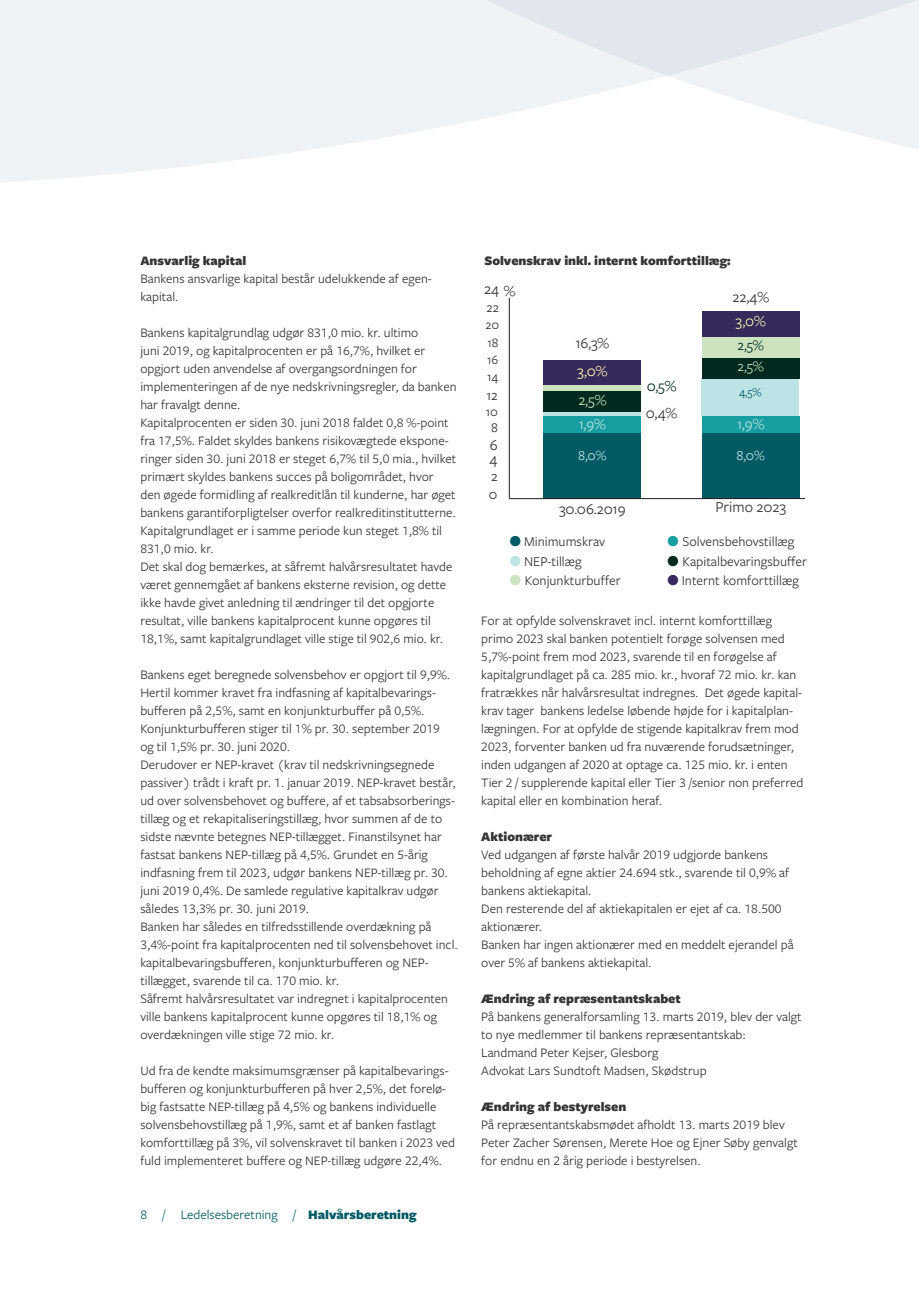
<style>
.page{position:relative;width:919px;height:1289px;background:#fff}
.page>*{position:absolute;margin:0;border:0;box-sizing:border-box;transform-origin:0 0}
.t1{font:15.75px "Freight Sans Pro";color:#363536}
.t2{font:15.75px "Freight Sans Pro";color:#faf6b0}
.t3{font:15.75px "Freight Sans Pro";color:#bce3e5}
.t4{font:15.75px "Freight Sans Pro";color:#cde3bf}
.t5{font:15.75px "Freight Sans Pro";color:#002a20}
.t6{font:14.85px "Freight Sans Pro";color:#363536}
.t7{font:14.85px "Freight Sans Pro";color:#cde3bf}
.t8{font:14.85px "Freight Sans Pro";color:#002a20}
.t9{font:14.4px "Freight Sans Pro";color:#bce3e5}
.Tabel_-_linjer{font:13.95px "Freight Sans Pro";color:#363536}
.Brødtekst{font:13.5px/18px "Freight Sans Pro";color:#363536}
.Brødtekst-2{font:900 13.5px "Freight Sans Pro";color:#363536}
.Brødtekst-3{font:13.5px "Freight Sans Pro";color:#035a64}
.t10{font:12.3px "Freight Sans Pro";color:#035a64}
.s1{font-weight:900}
.s2{font-size:15.75px;color:#035a64}
.s3{font-size:15.75px;color:#bce3e5}
.s4{font-size:15.75px;color:#cde3bf}
.s5{font-size:15.75px;color:#189da1}
.s6{font-size:15.75px;color:#002a20}
.s7{font-size:15.75px;color:#36295d}
</style>
<div class="page">
<svg style="left:0;top:0;width:918px;height:182px;fill:#f0f3f6"></svg>
<div style="left:543px;top:433px;width:98px;height:65px;background:#035a64"></div>
<div style="left:701px;top:378px;width:97px;height:38px;background:#bce3e5"></div>
<div style="left:543px;top:411px;width:98px;height:5px;background:#bce3e5"></div>
<div style="left:702px;top:358px;width:97px;height:21px;background:#002a20"></div>
<div style="left:543px;top:416px;width:98px;height:17px;background:#189da1"></div>
<div style="left:702px;top:433px;width:97px;height:66px;background:#035a64"></div>
<div style="left:702px;top:416px;width:97px;height:17px;background:#189da1"></div>
<div style="left:702px;top:337px;width:97px;height:21px;background:#cde3bf"></div>
<div style="left:702px;top:311px;width:97px;height:25px;background:#36295c"></div>
<div style="left:543px;top:360px;width:98px;height:25px;background:#36295c"></div>
<div style="left:543px;top:390px;width:98px;height:21px;background:#002a20"></div>
<div style="left:543px;top:385px;width:98px;height:6px;background:#cde3bf"></div>
<hr style="left:509px;top:498px;width:296px;height:1px;background:#231f20">
<hr style="left:509px;top:298px;width:1px;height:200px;background:#231f20">
<p class="Brødtekst-2" style="left:140px;top:251px;width:107px">Ansvarlig kapital</p>
<p class="Brødtekst" style="left:140px;top:269px;width:293px">Bankens ansvarlige kapital består udelukkende af egen-</p>
<p class="Brødtekst" style="left:140px;top:287px;width:40px">kapital.</p>
<p class="Brødtekst" style="left:140px;top:323px;width:279px">Bankens kapitalgrundlag udgør 831,0 mio. kr. ultimo</p>
<p class="Brødtekst" style="left:140px;top:341px;width:286px">juni 2019, og kapitalprocenten er på 16,7%, hvilket er opgjort uden anvendelse af overgangsordningen for</p>
<p class="Brødtekst" style="left:140px;top:377px;width:317px">implementeringen af de nye nedskrivningsregler, da banken har fravalgt denne.</p>
<p class="Brødtekst" style="left:140px;top:413px;width:317px">Kapitalprocenten er siden 30. juni 2018 faldet 0,8 %-point fra 17,5%. Faldet skyldes bankens risikovægtede ekspone&shy;ringer siden 30. juni 2018 er steget 6,7% til 5,0 mia., hvilket primært skyldes bankens succes på boligområdet, hvor den øgede formidling af realkreditlån til kunderne, har øget bankens garantiforpligtelser overfor realkreditinstitutterne.<br>Kapitalgrundlaget er i samme periode kun steget 1,8% til 831,0 mio. kr.</p>
<p class="Brødtekst" style="left:140px;top:557px;width:313px">Det skal dog bemærkes, at såfremt halvårsresultatet havde været gennemgået af bankens eksterne revision, og dette ikke havde givet anledning til ændringer til det opgjorte resultat, ville bankens kapitalprocent kunne opgøres til 18,1%, samt kapitalgrundlaget ville stige til 902,6 mio. kr.</p>
<p class="Brødtekst" style="left:140px;top:665px;width:311px">Bankens eget beregnede solvensbehov er opgjort til 9,9%.<br>Hertil kommer kravet fra indfasning af kapitalbevarings&shy;bufferen på 2,5%, samt en konjunkturbuffer på 0,5%.<br>Konjunkturbufferen stiger til 1% pr. 30. september 2019 og til 1,5% pr. 30. juni 2020.</p>
<p class="Brødtekst" style="left:140px;top:755px;width:317px">Derudover er NEP-kravet (krav til nedskrivningsegnede passiver) trådt i kraft pr. 1. januar 2019. NEP-kravet består, ud over solvensbehovet og buffere, af et tabsabsorberings&shy;tillæg og et rekapitaliseringstillæg, hvor summen af de to sidste nævnte betegnes NEP-tillægget. Finanstilsynet har fastsat bankens NEP-tillæg på 4,5%. Grundet en 5-årig indfasning frem til 2023, udgør bankens NEP-tillæg pr. 30. juni 2019 0,4%. De samlede regulative kapitalkrav udgør således 13,3% pr. 30. juni 2019.</p>
<p class="Brødtekst" style="left:140px;top:917px;width:319px">Banken har således en tilfredsstillende overdækning på 3,4%-point fra kapitalprocenten ned til solvensbehovet incl. kapitalbevaringsbufferen, konjunkturbufferen og NEP&shy;tillægget, svarende til ca. 170 mio. kr.</p>
<p class="Brødtekst" style="left:140px;top:989px;width:309px">Såfremt halvårsresultatet var indregnet i kapitalprocenten ville bankens kapitalprocent kunne opgøres til 18,1% og overdækningen ville stige 72 mio. kr.</p>
<p class="Brødtekst" style="left:140px;top:1061px;width:316px">Ud fra de kendte maksimumsgrænser på kapitalbevarings&shy;bufferen og konjunkturbufferen på hver 2,5%, det forelø&shy;big fastsatte NEP-tillæg på 4,5% og bankens individuelle solvensbehovstillæg på 1,9%, samt et af banken fastlagt komforttillæg på 3%, vil solvenskravet til banken i 2023 ved fuld implementeret buffere og NEP-tillæg udgøre 22,4%.</p>
<p class="Brødtekst-3" style="left:140px;top:1205px;width:278px">8 / Ledelsesberetning / <span class="s1">Halvårsberetning</span></p>
<p class="Brødtekst-2" style="left:484px;top:251px;width:248px">Solvenskrav inkl. internt komforttillæg:</p>
<p class="t1" style="left:504px;top:280px;width:13px">%</p>
<p class="t1" style="left:484px;top:278px;width:16px">24</p>
<p class="Tabel_-_linjer" style="left:486px;top:298px;width:14px">22</p>
<p class="Brødtekst" style="left:485px;top:315px;width:15px">20</p>
<p class="Brødtekst" style="left:487px;top:333px;width:13px">18</p>
<p class="t1" style="left:575px;top:332px;width:36px">16,3%</p>
<p class="t1" style="left:732px;top:286px;width:38px">22,4%</p>
<p class="t2" style="left:735px;top:310px;width:32px">3,0%</p>
<p class="t8" style="left:737px;top:335px;width:28px">2,5%</p>
<p class="Brødtekst" style="left:487px;top:350px;width:13px">16</p>
<p class="Brødtekst" style="left:487px;top:367px;width:13px">14</p>
<p class="t6" style="left:486px;top:385px;width:13px">12</p>
<p class="Brødtekst" style="left:485px;top:401px;width:14px">10</p>
<p class="Tabel_-_linjer" style="left:491px;top:417px;width:8px">8</p>
<p class="t1" style="left:489px;top:434px;width:9px">6</p>
<p class="t1" style="left:489px;top:448px;width:9px">4</p>
<p class="t6" style="left:491px;top:466px;width:8px">2</p>
<p class="t6" style="left:489px;top:484px;width:10px">0</p>
<p class="t7" style="left:737px;top:356px;width:28px">2,5%</p>
<p class="t2" style="left:577px;top:360px;width:32px">3,0%</p>
<p class="t4" style="left:578px;top:389px;width:30px">2,5%</p>
<p class="t5" style="left:646px;top:375px;width:31px">0,5%</p>
<p class="t10" style="left:739px;top:384px;width:24px">4,5%</p>
<p class="t1" style="left:645px;top:402px;width:33px">0,4%</p>
<p class="t3" style="left:578px;top:413px;width:29px">1,9%</p>
<p class="t3" style="left:737px;top:413px;width:29px">1,9%</p>
<p class="t9" style="left:578px;top:446px;width:30px">8,0%</p>
<p class="t9" style="left:736px;top:445px;width:30px">8,0%</p>
<p class="t1" style="left:559px;top:498px;width:68px">30.06.2019</p>
<p class="t1" style="left:715px;top:496px;width:72px">Primo 2023</p>
<p class="Tabel_-_linjer" style="left:509px;top:532px;width:97px"><span class="s2">b</span> Minimumskrav</p>
<p class="Tabel_-_linjer" style="left:509px;top:551px;width:74px"><span class="s3">b</span> NEP-tillæg</p>
<p class="Tabel_-_linjer" style="left:509px;top:571px;width:113px"><span class="s4">b</span> Konjunkturbuffer</p>
<p class="Tabel_-_linjer" style="left:667px;top:532px;width:129px"><span class="s5">b</span> Solvensbehovstillæg</p>
<p class="Tabel_-_linjer" style="left:667px;top:551px;width:141px"><span class="s6">b</span> Kapitalbevaringsbuffer</p>
<p class="Tabel_-_linjer" style="left:667px;top:571px;width:133px"><span class="s7">b</span> Internt komforttillæg</p>
<p class="Brødtekst" style="left:481px;top:611px;width:323px">For at opfylde solvenskravet incl. internt komforttillæg primo 2023 skal banken potentielt forøge solvensen med 5,7%-point frem mod 2023, svarende til en forøgelse af kapitalgrundlaget på ca. 285 mio. kr., hvoraf 72 mio. kr. kan fratrækkes når halvårsresultat indregnes. Det øgede kapital&shy;krav tager bankens ledelse løbende højde for i kapitalplan&shy;lægningen. For at opfylde de stigende kapitalkrav frem mod 2023, forventer banken ud fra nuværende forudsætninger, inden udgangen af 2020 at optage ca. 125 mio. kr. i enten Tier 2 / supplerende kapital eller Tier 3 /senior non preferred kapital eller en kombination heraf.</p>
<p class="Brødtekst-2" style="left:481px;top:827px;width:72px">Aktionærer</p>
<p class="Brødtekst" style="left:481px;top:845px;width:309px">Ved udgangen af første halvår 2019 udgjorde bankens beholdning af egne aktier 24.694 stk., svarende til 0,9% af bankens aktiekapital.</p>
<p class="Brødtekst" style="left:481px;top:899px;width:302px">Den resterende del af aktiekapitalen er ejet af ca. 18.500 aktionærer.</p>
<p class="Brødtekst" style="left:481px;top:935px;width:314px">Banken har ingen aktionærer med en meddelt ejerandel på over 5% af bankens aktiekapital.</p>
<p class="Brødtekst-2" style="left:481px;top:989px;width:201px">Ændring af repræsentantskabet</p>
<p class="Brødtekst" style="left:481px;top:1007px;width:322px">På bankens generalforsamling 13. marts 2019, blev der valgt to nye medlemmer til bankens repræsentantskab:</p>
<p class="Brødtekst" style="left:481px;top:1043px;width:179px">Landmand Peter Kejser, Glesborg</p>
<p class="Brødtekst" style="left:481px;top:1061px;width:227px">Advokat Lars Sundtoft Madsen, Skødstrup</p>
<p class="Brødtekst-2" style="left:481px;top:1097px;width:147px">Ændring af bestyrelsen</p>
<p class="Brødtekst" style="left:481px;top:1115px;width:318px">På repræsentantskabsmødet afholdt 13. marts 2019 blev<br>Peter Zacher Sørensen, Merete Hoe og Ejner Søby genvalgt for endnu en 2 årig periode i bestyrelsen.</p>
</div>
